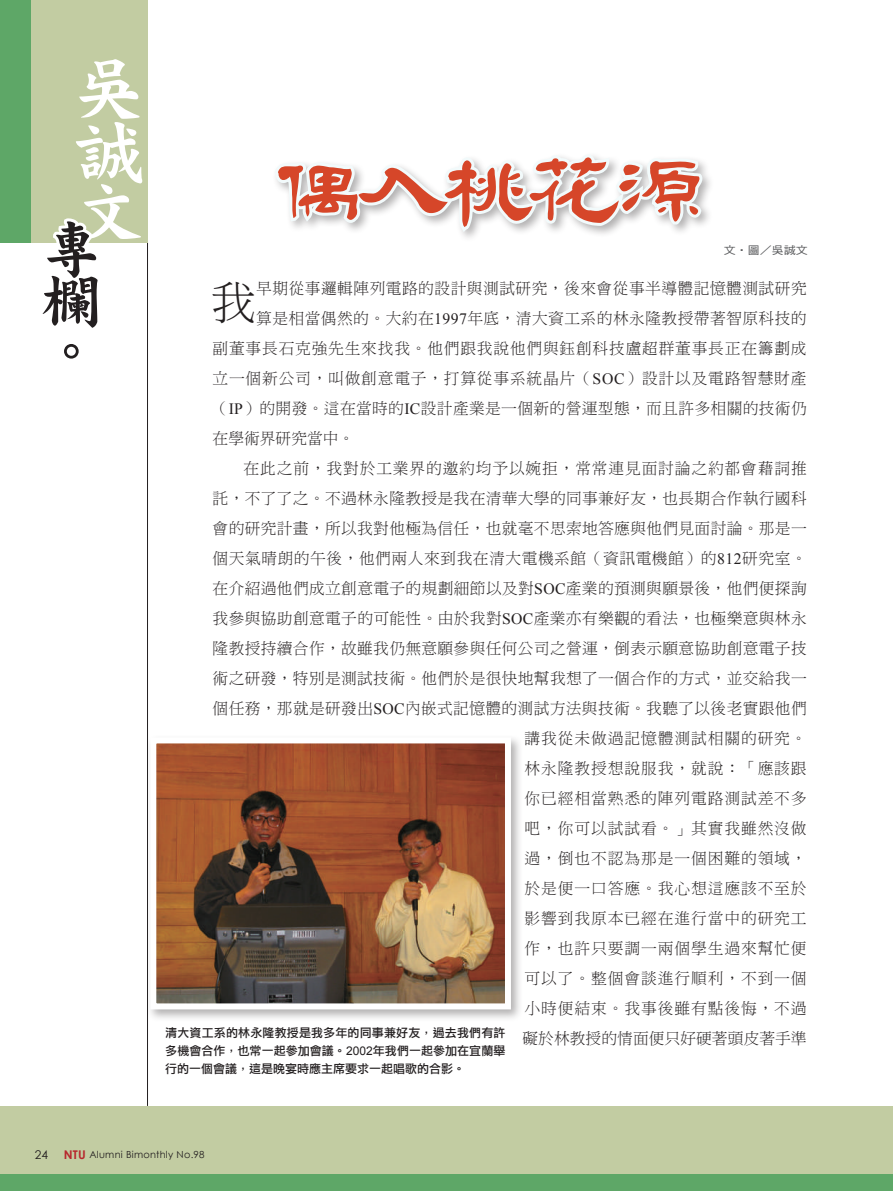
<style>
.page{position:relative;width:893px;height:1191px;background:#fff}
.page>*{position:absolute;margin:0;border:0;box-sizing:border-box;transform-origin:0 0}
.t1{font:90px "winman tun 10012";letter-spacing:-.05em;color:#d64629}
.t2{font:72px/61.2px "DF Kai Shu Std W9";color:#fff;text-align:justify}
.t3{font:60px/51px "DF Kai Shu Std W9";color:#231f20;text-align:justify}
.t4{font:45.75px "DF Ming Std W3";color:#231f20}
.t5{font:15.75px "DF Ming Std W3";letter-spacing:.025em;color:#231f20}
.t6{font:15.75px "DF Ming Std W3";letter-spacing:.055em;color:#231f20}
.t7{font:15.75px "DF Ming Std W3";letter-spacing:.05em;color:#231f20}
.t8{font:15.75px "DF Ming Std W3";color:#231f20}
.t9{font:12px/18px "DF Li Hei Std W5";color:#231f20;text-align:justify}
.t10{font:12px "Century Gothic";color:#231f20}
.t11{font:10.8px "DF Hei Std W5";color:#57585a;scale:1.11 1}
.t12{font:9.75px "Century Gothic";letter-spacing:.025em;color:#231f20}
.s1{font-family:"Times New Roman"}
.s2{font-family:"Arial"}
.s3{font-weight:700;font-size:12px;color:#b7282e}
</style>
<div class="page">
<div style="left:0;top:1106px;width:893px;height:83px;background:#c2cca2"></div>
<div style="left:0;top:1174px;width:893px;height:17px;background:#5ea767"></div>
<svg style="left:275px;top:155px;width:431px;height:82px"></svg>
<hr style="left:147px;top:242px;width:1px;height:864px;background:#231f20">
<div style="left:147px;top:733px;width:376px;height:289px;background:#231f20;opacity:.35"></div>
<img style="left:157px;top:744px;width:347px;height:258px">
<div style="left:150px;top:737px;width:361px;height:272px;border:6px solid #fff"></div>
<div style="left:0;top:0;width:147px;height:242px;background:#c2cca2"></div>
<svg style="left:30px;top:218px;width:92px;height:25px"></svg>
<div style="left:0;top:0;width:31px;height:242px;background:#5ea767"></div>
<h2 class="t2" style="left:73px;top:58px;width:71px">吳誠文</h2>
<h3 class="t3" style="left:41px;top:223px;width:58px">專欄。</h3>
<h1 class="t1" style="left:273px;top:147px;width:434px">偶入桃花源</h1>
<p class="t11" style="left:724px;top:244px;width:77px">文• 圖／吳誠文</p>
<h3 class="t4" style="left:210px;top:278px;width:47px">我</h3>
<p class="t5" style="left:256px;top:279px;width:552px">早期從事邏輯陣列電路的設計與測試研究，後來會從事半導體記憶體測試研究</p>
<p class="t5" style="left:256px;top:309px;width:552px">算是相當偶然的。大約在<span class="s1">1997</span>年底，清大資工系的林永隆教授帶著智原科技的</p>
<p class="t7" style="left:213px;top:339px;width:596px">副董事長石克強先生來找我。他們跟我說他們與鈺創科技盧超群董事長正在籌劃成</p>
<p class="t7" style="left:213px;top:369px;width:595px">立一個新公司，叫做創意電子，打算從事系統晶片（<span class="s1">SOC</span>）設計以及電路智慧財產</p>
<p class="t5" style="left:213px;top:399px;width:596px">（<span class="s1">IP</span>）的開發。這在當時的<span class="s1">IC</span>設計產業是一個新的營運型態，而且許多相關的技術仍</p>
<p class="t8" style="left:213px;top:429px;width:143px">在學術界研究當中。</p>
<p class="t6" style="left:244px;top:459px;width:565px">在此之前，我對於工業界的邀約均予以婉拒，常常連見面討論之約都會藉詞推</p>
<p class="t5" style="left:213px;top:489px;width:596px">託，不了了之。不過林永隆教授是我在清華大學的同事兼好友，也長期合作執行國科</p>
<p class="t5" style="left:213px;top:519px;width:596px">會的研究計畫，所以我對他極為信任，也就毫不思索地答應與他們見面討論。那是一</p>
<p class="t5" style="left:213px;top:549px;width:596px">個天氣晴朗的午後，他們兩人來到我在清大電機系館（資訊電機館）的<span class="s1">812</span>研究室。</p>
<p class="t5" style="left:213px;top:579px;width:596px">在介紹過他們成立創意電子的規劃細節以及對<span class="s1">SOC</span>產業的預測與願景後，他們便探詢</p>
<p class="t5" style="left:213px;top:609px;width:596px">我參與協助創意電子的可能性。由於我對<span class="s1">SOC</span>產業亦有樂觀的看法，也極樂意與林永</p>
<p class="t5" style="left:213px;top:639px;width:596px">隆教授持續合作，故雖我仍無意願參與任何公司之營運，倒表示願意協助創意電子技</p>
<p class="t5" style="left:213px;top:669px;width:596px">術之研發，特別是測試技術。他們於是很快地幫我想了一個合作的方式，並交給我一</p>
<p class="t5" style="left:213px;top:699px;width:596px">個任務，那就是研發出<span class="s1">SOC</span>內嵌式記憶體的測試方法與技術。我聽了以後老實跟他們</p>
<p class="t6" style="left:525px;top:729px;width:284px">講我從未做過記憶體測試相關的研究。</p>
<p class="t6" style="left:525px;top:759px;width:284px">林永隆教授想說服我，就說：「應該跟</p>
<p class="t6" style="left:525px;top:789px;width:284px">你已經相當熟悉的陣列電路測試差不多</p>
<p class="t6" style="left:525px;top:819px;width:284px">吧，你可以試試看。」其實我雖然沒做</p>
<p class="t6" style="left:525px;top:849px;width:284px">過，倒也不認為那是一個困難的領域，</p>
<p class="t6" style="left:525px;top:879px;width:284px">於是便一口答應。我心想這應該不至於</p>
<p class="t6" style="left:525px;top:909px;width:284px">影響到我原本已經在進行當中的研究工</p>
<p class="t6" style="left:525px;top:939px;width:284px">作，也許只要調一兩個學生過來幫忙便</p>
<p class="t6" style="left:525px;top:969px;width:284px">可以了。整個會談進行順利，不到一個</p>
<p class="t6" style="left:525px;top:999px;width:284px">小時便結束。我事後雖有點後悔，不過</p>
<p class="t8" style="left:522px;top:1029px;width:286px">礙於林教授的情面便只好硬著頭皮著手準</p>
<p class="t9" style="left:165px;top:1023px;width:342px">清大資工系的林永隆教授是我多年的同事兼好友，過去我們有許多機會合作，也常一起參加會議。<span class="s2">2002</span>年我們一起參加在宜蘭舉行的一個會議，這是晚宴時應主席要求一起唱歌的合影。</p>
<p class="t10" style="left:35px;top:1147px;width:15px">24</p>
<p class="t12" style="left:64px;top:1148px;width:142px"><span class="s3">NTU</span> Alumni Bimonthly No.98</p>
</div>
